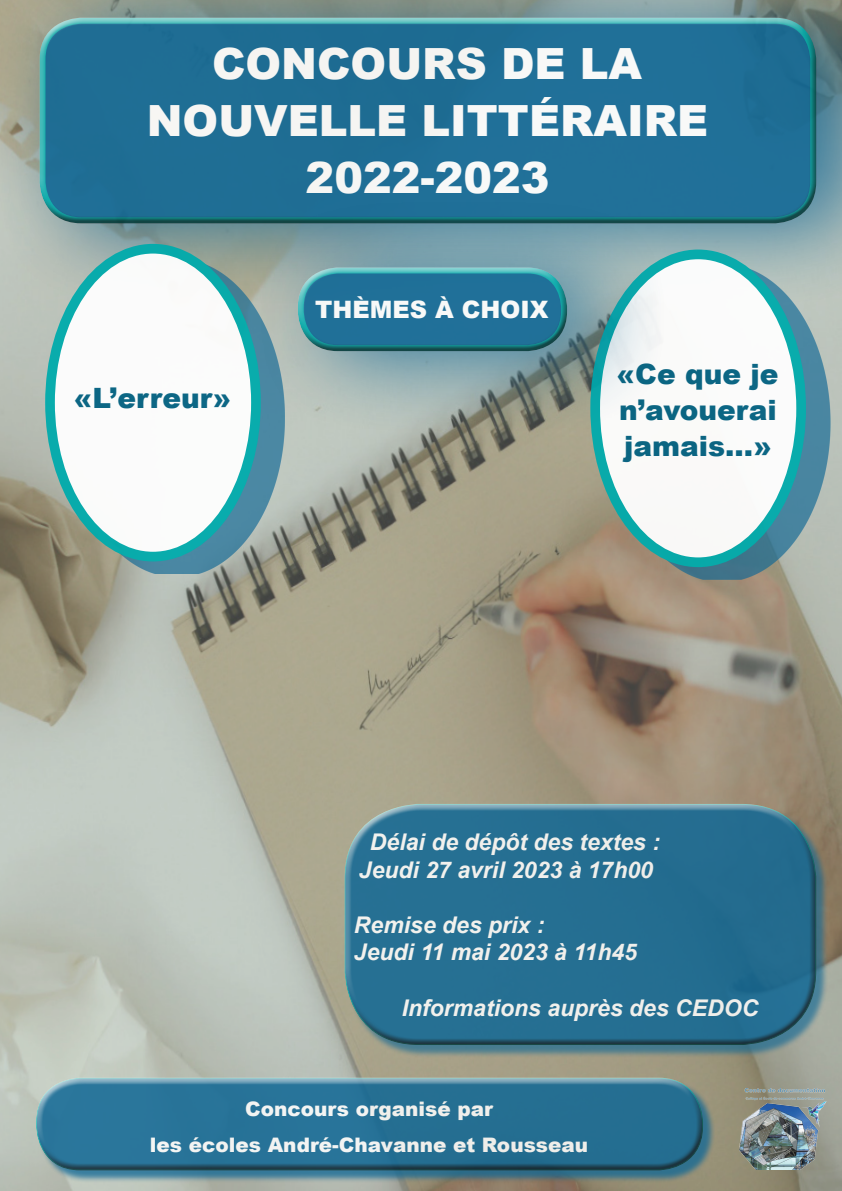
<style>
.page{position:relative;width:842px;height:1191px;background:#fff}
.page>*{position:absolute;margin:0;border:0;box-sizing:border-box;transform-origin:0 0}
.t1{font:900 43px/57.3px "Arial";color:#fff;text-align:center}
.t2{font:900 28px/36px "Arial";color:#036282;text-align:justify}
.t3{font:900 24px "Arial";color:#fff}
.t4{font:italic 700 23px/27.6px "Arial";color:#fff;text-align:center}
.t5{font:900 20px/36px "Arial";color:#fff;text-align:center}
</style>
<div class="page">
<img style="left:0;top:310px;width:842px;height:881px">
<div style="left:0;top:0;width:842px;height:310px;background:#0f6795;opacity:.9"></div>
<div style="left:39px;top:17px;width:776px;height:190px;background:#fff;opacity:.75"></div>
<div style="left:40px;top:29px;width:777px;height:195px;background:#1f6e94"></div>
<div style="left:346px;top:805px;width:483px;height:252px;background:#0f6795;opacity:.75"></div>
<div style="left:341px;top:803px;width:468px;height:210px;background:#fff;opacity:.75"></div>
<div style="left:348px;top:824px;width:469px;height:221px;background:#231f20;opacity:.75"></div>
<div style="left:38px;top:1079px;width:677px;height:103px;background:#0f6795;opacity:.9"></div>
<div style="left:35px;top:1077px;width:666px;height:76px;background:#fff;opacity:.75"></div>
<div style="left:37px;top:1089px;width:667px;height:81px;background:#231f20;opacity:.75"></div>
<img style="left:740px;top:1089px;width:86px;height:80px">
<div style="left:72px;top:261px;width:213px;height:313px;background:#0f6795;opacity:.7"></div>
<div style="left:50px;top:249px;width:206px;height:307px;background:#fff;border-radius:50%"></div>
<div style="left:45px;top:244px;width:216px;height:317px;border:10px solid #00abac;border-radius:50%"></div>
<div style="left:617px;top:267px;width:213px;height:312px;background:#0f6795;opacity:.7"></div>
<div style="left:595px;top:254px;width:206px;height:308px;background:#fff;border-radius:50%"></div>
<div style="left:590px;top:249px;width:216px;height:318px;border:10px solid #00abac;border-radius:50%"></div>
<div style="left:252px;top:195px;width:421px;height:243px;background:#0f6795;opacity:.9"></div>
<div style="left:297px;top:267px;width:269px;height:69px;background:#fff;opacity:.75"></div>
<div style="left:298px;top:278px;width:276px;height:75px;background:#231f20;opacity:.75"></div>
<h1 class="t1" style="left:147px;top:33px;width:563px">CONCOURS DE LA<br>NOUVELLE LITTÉRAIRE<br>2022-2023</h1>
<p class="t2" style="left:74px;top:379px;width:159px">«L’erreur»</p>
<p class="t3" style="left:315px;top:292px;width:235px">THÈMES À CHOIX</p>
<p class="t2" style="left:617px;top:355px;width:163px">«Ce que je n’avouerai jamais...»</p>
<p class="t4" style="left:359px;top:829px;width:303px">Délai de dépôt des textes :<br>Jeudi 27 avril 2023 à 17h00</p>
<p class="t4" style="left:354px;top:911px;width:284px;text-align:left">Remise des prix :<br>Jeudi 11 mai 2023 à 11h45</p>
<p class="t4" style="left:402px;top:994px;width:358px">Informations auprès des CEDOC</p>
<p class="t5" style="left:150px;top:1090px;width:440px">Concours organisé par<br>les écoles André-Chavanne et Rousseau</p>
</div>
